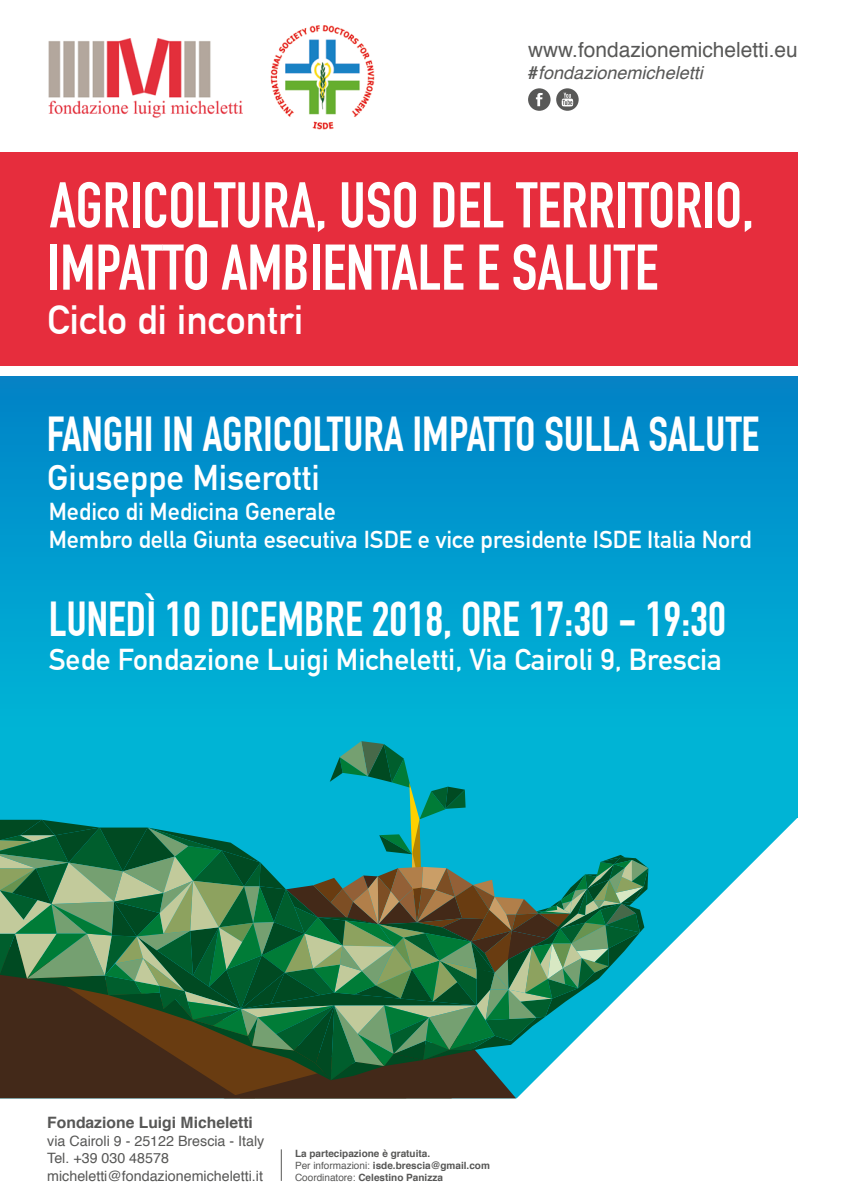
<style>
.page{position:relative;width:849px;height:1200px;background:#fff}
.page>*{position:absolute;margin:0;border:0;box-sizing:border-box;transform-origin:0 0}
.t1{font:700 63.4px/62.3px "DIN Condensed";color:#fff}
.t2{font:700 48px "DIN Condensed";color:#fff}
.t3{font:700 40px "DIN Alternate";color:#fff}
.t4{font:700 35px "DIN Alternate";color:#fff}
.t5{font:700 29.6px "DIN Alternate";color:#fff}
.t6{font:700 24px/27.6px "DIN Alternate";color:#fff}
.t7{font:20.9px "Helvetica";color:#585857}
.t8{font:italic 18.1px "Helvetica";color:#585857}
.t9{font:700 15.7px "Helvetica";color:#575756}
.t10{font:14.3px/17.1px "Helvetica";color:#575756}
.t11{font:700 10px/12px "Helvetica";color:#575756}
.s1{font-weight:700;font-style:normal}
.s2{font-weight:400}
</style>
<div class="page">
<div style="left:0;top:377px;width:797px;height:441px;background:linear-gradient(to bottom,#0184c8,#00bdd8)"></div>
<svg style="left:528px;top:88px;width:22px;height:23px"></svg>
<svg style="left:556px;top:88px;width:22px;height:23px"></svg>
<img style="left:49px;top:39px;width:193px;height:79px">
<img style="left:270px;top:25px;width:105px;height:105px">
<hr style="left:281px;top:1149px;width:1px;height:32px;background:#575756">
<svg style="left:648px;top:815px;width:149px;height:152px;fill:#00b4d5"></svg>
<svg style="left:0;top:741px;width:648px;height:357px;background:#328779"></svg>
<div style="left:0;top:152px;width:797px;height:213px;background:#e62d3d"></div>
<h3 class="t7" style="left:528px;top:33px;width:271px">www.fondazionemicheletti.eu</h3>
<h3 class="t8" style="left:528px;top:58px;width:176px"><span class="s1">#</span>fondazionemicheletti</h3>
<h1 class="t1" style="left:47px;top:174px;width:708px">AGRICOLTURA, USO DEL TERRITORIO,<br>IMPATTO AMBIENTALE E SALUTE</h1>
<h3 class="t3" style="left:47px;top:289px;width:258px">Ciclo di incontri</h3>
<h2 class="t2" style="left:47px;top:406px;width:714px">FANGHI IN AGRICOLTURA IMPATTO SULLA SALUTE</h2>
<h3 class="t4" style="left:47px;top:451px;width:274px">Giuseppe Miserotti</h3>
<h3 class="t6" style="left:49px;top:496px;width:704px">Medico di Medicina Generale<br>Membro della Giunta esecutiva ISDE e vice presidente ISDE Italia Nord</h3>
<h2 class="t2" style="left:49px;top:591px;width:678px">LUNEDÌ 10 DICEMBRE 2018, ORE 17:30 - 19:30</h2>
<h3 class="t5" style="left:49px;top:637px;width:675px">Sede Fondazione Luigi Micheletti, Via Cairoli 9, Brescia</h3>
<h3 class="t9" style="left:47px;top:1110px;width:207px">Fondazione Luigi Micheletti</h3>
<h3 class="t10" style="left:47px;top:1133px;width:219px">via Cairoli 9 - 25122 Brescia - Italy<br>Tel. +39 030 48578 micheletti@fondazionemicheletti.it</h3>
<p class="t11" style="left:295px;top:1147px;width:196px">La partecipazione è gratuita.<br><span class="s2">Per informazioni:</span> isde.brescia@gmail.com<br><span class="s2">Coordinatore:</span> Celestino Panizza</p>
</div>
